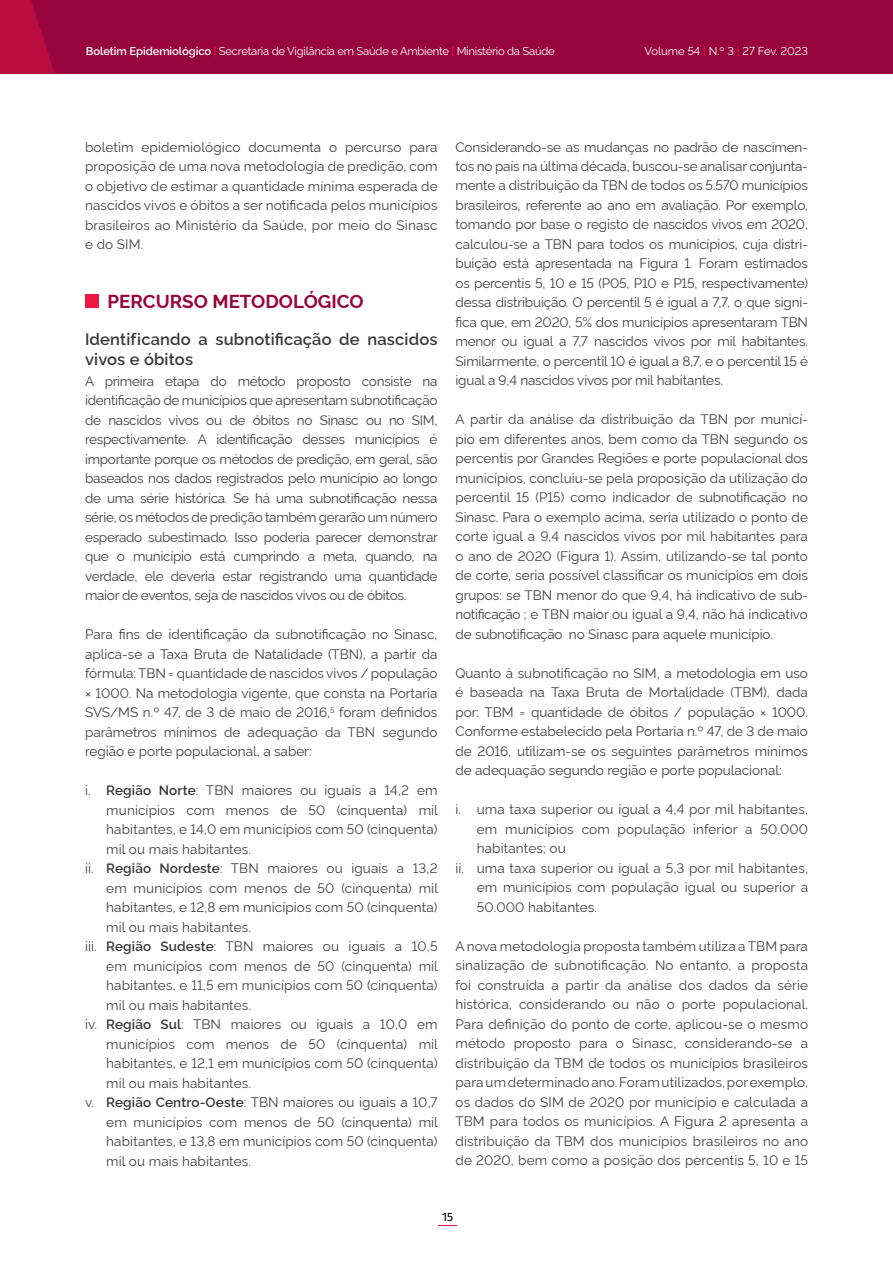
<style>
.page{position:relative;width:893px;height:1263px;background:#fff}
.page>*{position:absolute;margin:0;border:0;box-sizing:border-box;transform-origin:0 0}
.t1{font:700 18.75px "Rawline";color:#98053c}
.t2{font:600 16.5px/19.5px "Rawline";letter-spacing:.01em;color:#383839}
.t3{font:13.5px/19.5px "Rawline";letter-spacing:.01em;color:#414042;text-align:justify}
.t4{font:12px "Fira Sans";color:#000}
.t5{font:11.25px "Rawline";letter-spacing:-.02em;color:#fff}
.t6{font:11.25px "Rawline";color:#fff}
.s1{font-weight:600}
.s2{font-weight:500;color:#ed1944}
.s3{font-weight:600;color:#383839}
.s4{color:#383839}
</style>
<div class="page">
<div style="left:0;top:0;width:893px;height:74px;background:#98053c"></div>
<svg style="left:438px;top:1225px;width:19px;height:1px"></svg>
<svg style="left:0;top:0;width:54px;height:74px"></svg>
<div style="left:85px;top:294px;width:14px;height:14px;background:#ed1944"></div>
<p class="t5" style="left:86px;top:42px;width:470px"><span class="s1">Boletim Epidemiológico</span> <span class="s2">|</span> Secretaria de Vigilância em Saúde e Ambiente <span class="s2">|</span> Ministério da Saúde</p>
<p class="t6" style="left:644px;top:43px;width:165px">Volume 54 <span class="s2">|</span> N.º 3 <span class="s2">|</span> 27 Fev. 2023</p>
<p class="t3" style="left:85px;top:136px;width:354px">boletim epidemiológico documenta o percurso para proposição de uma nova metodologia de predição, com o objetivo de estimar a quantidade mínima esperada de nascidos vivos e óbitos a ser notificada pelos municípios brasileiros ao Ministério da Saúde, por meio do Sinasc e do SIM.</p>
<h1 class="t1" style="left:108px;top:286px;width:258px">PE RCURSO METODOLÓGICO</h1>
<p class="t2" style="left:85px;top:328px;width:354px">Identificando a subnotificação de nascidos vivos e óbitos</p>
<p class="t3" style="left:85px;top:370px;width:354px">A primeira etapa do método proposto consiste na identificação de municípios que apresentam subnotificação de nascidos vivos ou de óbitos no Sinasc ou no SIM, respectivamente. A identificação desses municípios é importante porque os métodos de predição, em geral, são baseados nos dados registrados pelo município ao longo de uma série histórica. Se há uma subnotificação nessa série, os métodos de predição também gerarão um número esperado subestimado. Isso poderia parecer demonstrar que o município está cumprindo a meta, quando, na verdade, ele deveria estar registrando uma quantidade maior de eventos, seja de nascidos vivos ou de óbitos.</p>
<p class="t3" style="left:85px;top:623px;width:354px">Para fins de identificação da subnotificação no Sinasc, aplica-se a Taxa Bruta de Natalidade (TBN), a partir da fórmula: TBN = quantidade de nascidos vivos / população × 1000. Na metodologia vigente, que consta na Portaria SVS/MS n.º 47, de 3 de maio de 2016,<sup>5</sup> foram definidos parâmetros mínimos de adequação da TBN segundo região e porte populacional, a saber:</p>
<p class="t3" style="left:85px;top:779px;width:354px">i. <span class="s3">Região Norte</span>: TBN maiores ou iguais a 14,2 em</p>
<p class="t3" style="left:106px;top:799px;width:333px">municípios com menos de 50 (cinquenta) mil</p>
<p class="t3" style="left:106px;top:818px;width:333px">habitantes, e 14,0 em municípios com 50 (cinquenta)</p>
<p class="t3" style="left:106px;top:838px;width:146px">mil ou mais habitantes.</p>
<p class="t3" style="left:85px;top:857px;width:354px">ii. <span class="s3">Região Nordeste</span>: TBN maiores ou iguais a 13,2</p>
<p class="t3" style="left:106px;top:877px;width:333px">em municípios com menos de 50 (cinquenta) mil</p>
<p class="t3" style="left:106px;top:896px;width:333px">habitantes, e 12,8 em municípios com 50 (cinquenta)</p>
<p class="t3" style="left:106px;top:916px;width:146px">mil ou mais habitantes.</p>
<p class="t3" style="left:85px;top:935px;width:354px">iii. <span class="s3">Região Sudeste</span>: TBN maiores ou iguais a 10,5</p>
<p class="t3" style="left:106px;top:955px;width:333px">em municípios com menos de 50 (cinquenta) mil</p>
<p class="t3" style="left:106px;top:974px;width:333px">habitantes, e 11,5 em municípios com 50 (cinquenta)</p>
<p class="t3" style="left:106px;top:994px;width:146px">mil ou mais habitantes.</p>
<p class="t3" style="left:85px;top:1013px;width:354px">iv. <span class="s3">Região Sul</span>: TBN maiores ou iguais a 10,0 em</p>
<p class="t3" style="left:106px;top:1033px;width:333px">municípios com menos de 50 (cinquenta) mil</p>
<p class="t3" style="left:106px;top:1052px;width:333px">habitantes, e 12,1 em municípios com 50 (cinquenta)</p>
<p class="t3" style="left:106px;top:1072px;width:146px">mil ou mais habitantes.</p>
<p class="t3" style="left:85px;top:1091px;width:354px">v. <span class="s3">Região Centro-Oeste</span>: TBN maiores ou iguais a 10,7</p>
<p class="t3" style="left:106px;top:1111px;width:333px">em municípios com menos de 50 (cinquenta) mil</p>
<p class="t3" style="left:106px;top:1130px;width:333px">habitantes, e 13,8 em municípios com 50 (cinquenta)</p>
<p class="t3" style="left:106px;top:1150px;width:146px">mil ou mais habitantes.</p>
<p class="t3" style="left:455px;top:136px;width:354px">Considerando-se as mudanças no padrão de nascimen&shy;tos no país na última década, buscou-se analisar conjunta&shy;mente a distribuição da TBN de todos os 5.570 municípios brasileiros, referente ao ano em avaliação. Por exemplo, tomando por base o registo de nascidos vivos em 2020, calculou-se a TBN para todos os municípios, cuja distri&shy;buição está apresentada na Figura 1. Foram estimados os percentis 5, 10 e 15 (P05, P10 e P15, respectivamente) dessa distribuição. O percentil 5 é igual a 7,7, o que signi&shy;fica que, em 2020, 5% dos municípios apresentaram TBN menor ou igual a 7,7 nascidos vivos por mil habitantes.<br>Similarmente, o percentil 10 é igual a 8,7, e o percentil 15 é igual a 9,4 nascidos vivos por mil habitantes.</p>
<p class="t3" style="left:455px;top:408px;width:354px">A partir da análise da distribuição da TBN por municí&shy;pio em diferentes anos, bem como da TBN segundo os percentis por Grandes Regiões e porte populacional dos municípios, concluiu-se pela proposição da utilização do percentil 15 (P15) como indicador de subnotificação no Sinasc. Para o exemplo acima, seria utilizado o ponto de corte igual a 9,4 nascidos vivos por mil habitantes para o ano de 2020 (<span class="s4">Figura 1</span>). Assim, utilizando-se tal ponto de corte, seria possível classificar os municípios em dois grupos: se TBN menor do que 9,4, há indicativo de sub&shy;notificação ; e TBN maior ou igual a 9,4, não há indicativo de subnotificação no Sinasc para aquele município.</p>
<p class="t3" style="left:455px;top:662px;width:354px">Quanto à subnotificação no SIM, a metodologia em uso é baseada na Taxa Bruta de Mortalidade (TBM), dada por: TBM = quantidade de óbitos / população × 1000.<br>Conforme estabelecido pela Portaria n.º 47, de 3 de maio de 2016, utilizam-se os seguintes parâmetros mínimos de adequação segundo região e porte populacional:</p>
<p class="t3" style="left:455px;top:798px;width:354px">i. uma taxa superior ou igual a 4,4 por mil habitantes,</p>
<p class="t3" style="left:477px;top:818px;width:333px">em municípios com população inferior a 50.000</p>
<p class="t3" style="left:477px;top:837px;width:91px">habitantes; ou</p>
<p class="t3" style="left:455px;top:857px;width:354px">ii. uma taxa superior ou igual a 5,3 por mil habitantes,</p>
<p class="t3" style="left:477px;top:876px;width:333px">em municípios com população igual ou superior a</p>
<p class="t3" style="left:477px;top:896px;width:122px">50.000 habitantes.</p>
<p class="t3" style="left:455px;top:935px;width:354px">A nova metodologia proposta também utiliza a TBM para sinalização de subnotificação. No entanto, a proposta foi construída a partir da análise dos dados da série histórica, considerando ou não o porte populacional.<br>Para definição do ponto de corte, aplicou-se o mesmo método proposto para o Sinasc, considerando-se a distribuição da TBM de todos os municípios brasileiros para um determinado ano. Foram utilizados, por exemplo, os dados do SIM de 2020 por município e calculada a TBM para todos os municípios. A <span class="s4">Figura 2</span> apresenta a distribuição da TBM dos municípios brasileiros no ano de 2020, bem como a posição dos percentis 5, 10 e 15</p>
<p class="t4" style="left:442px;top:1207px;width:13px">15</p>
</div>
